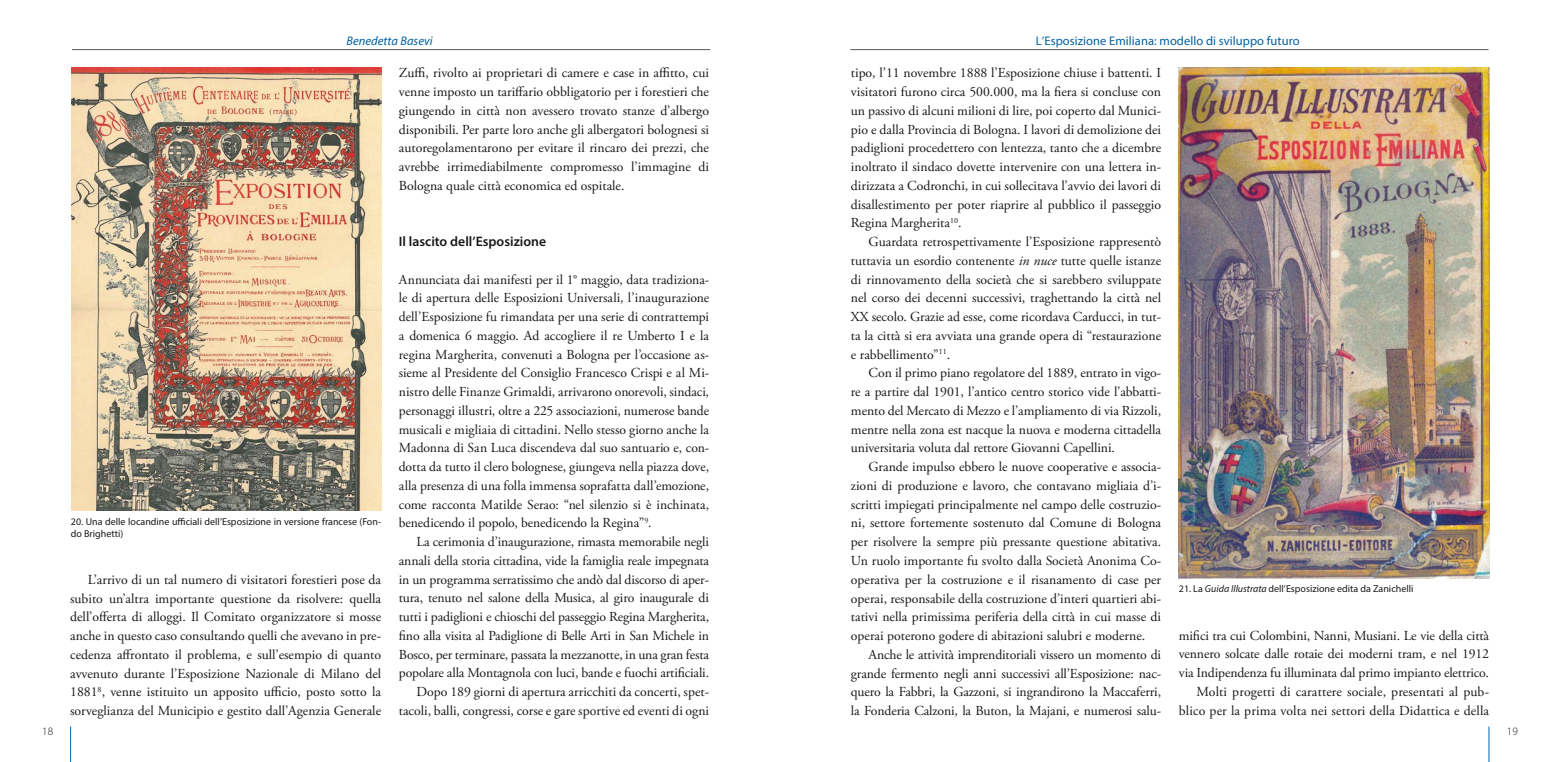
<style>
.page{position:relative;width:1560px;height:762px;background:#fff}
.page>*{position:absolute;margin:0;border:0;box-sizing:border-box;transform-origin:0 0}
.t1{font:13.75px/18.8px "Adobe Garamond Pro";letter-spacing:-.01em;color:#1a171b;text-align:justify}
.t2{font:600 13.75px "Myriad Pro";color:#1a171b}
.t3{font:12.5px "Myriad Pro";letter-spacing:.005em;color:#0061a4}
.t4{font:italic 12.5px "Myriad Pro";letter-spacing:.005em;color:#0061a4}
.t5{font:300 11.25px "Myriad Pro";color:#1a171b}
.t6{font:10px/12.5px "Myriad Pro";color:#1a171b}
.s1{font-style:italic}
</style>
<div class="page">
<hr style="left:72px;top:49px;width:638px;height:1px;background:#57585a">
<hr style="left:850px;top:49px;width:638px;height:1px;background:#57585a">
<hr style="left:70px;top:726px;width:1px;height:36px;background:#0061a4">
<hr style="left:1488px;top:726px;width:1px;height:36px;background:#0061a4">
<img style="left:71px;top:67px;width:310px;height:443px">
<img style="left:1178px;top:67px;width:310px;height:511px">
<p class="t4" style="left:346px;top:33px;width:88px">Benedetta Basevi</p>
<p class="t3" style="left:1035px;top:33px;width:265px">L’Esposizione Emiliana: modello di sviluppo futuro</p>
<p class="t6" style="left:71px;top:515px;width:312px">20. Una delle locandine ufficiali dell’Esposizione in versione francese (Fon&shy;do Brighetti)</p>
<p class="t1" style="left:70px;top:570px;width:312px;text-indent:18px">L’arrivo di un tal numero di visitatori forestieri pose da subito un’altra importante questione da risolvere: quella dell’offerta di alloggi. Il Comitato organizzatore si mosse anche in questo caso consultando quelli che avevano in pre&shy;cedenza affrontato il problema, e sull’esempio di quanto avvenuto durante l’Esposizione Nazionale di Milano del 1881<sup>8</sup>, venne istituito un apposito ufficio, posto sotto la sorveglianza del Municipio e gestito dall’Agenzia Generale</p>
<p class="t1" style="left:399px;top:64px;width:312px">Zuffi, rivolto ai proprietari di camere e case in affitto, cui venne imposto un tariffario obbligatorio per i forestieri che giungendo in città non avessero trovato stanze d’albergo disponibili. Per parte loro anche gli albergatori bolognesi si autoregolamentarono per evitare il rincaro dei prezzi, che avrebbe irrimediabilmente compromesso l’immagine di Bologna quale città economica ed ospitale.</p>
<p class="t2" style="left:399px;top:233px;width:149px">Il lascito dell’Esposizione</p>
<p class="t1" style="left:399px;top:270px;width:312px">Annunciata dai manifesti per il 1° maggio, data tradiziona&shy;le di apertura delle Esposizioni Universali, l’inaugurazione dell’Esposizione fu rimandata per una serie di contrattempi a domenica 6 maggio. Ad accogliere il re Umberto I e la regina Margherita, convenuti a Bologna per l’occasione as&shy;sieme al Presidente del Consiglio Francesco Crispi e al Mi&shy;nistro delle Finanze Grimaldi, arrivarono onorevoli, sindaci, personaggi illustri, oltre a 225 associazioni, numerose bande musicali e migliaia di cittadini. Nello stesso giorno anche la Madonna di San Luca discendeva dal suo santuario e, con&shy;dotta da tutto il clero bolognese, giungeva nella piazza dove, alla presenza di una folla immensa soprafatta dall’emozione, come racconta Matilde Serao: “nel silenzio si è inchinata, benedicendo il popolo, benedicendo la Regina”<sup>9</sup>.</p>
<p class="t1" style="left:399px;top:533px;width:312px;text-align:right">La cerimonia d’inaugurazione, rimasta memorabile negli annali della storia cittadina, vide la famiglia reale impegnata in un programma serratissimo che andò dal discorso di aper&shy;tura, tenuto nel salone della Musica, al giro inaugurale di tutti i padiglioni e chioschi del passeggio Regina Margherita, fino alla visita al Padiglione di Belle Arti in San Michele in Bosco, per terminare, passata la mezzanotte, in una gran festa popolare alla Montagnola con luci, bande e fuochi artificiali.<br>Dopo 189 giorni di apertura arricchiti da concerti, spet&shy;tacoli, balli, congressi, corse e gare sportive ed eventi di ogni</p>
<p class="t1" style="left:850px;top:64px;width:312px">tipo, l’11 novembre 1888 l’Esposizione chiuse i battenti. I visitatori furono circa 500.000, ma la fiera si concluse con un passivo di alcuni milioni di lire, poi coperto dal Munici&shy;pio e dalla Provincia di Bologna. I lavori di demolizione dei padiglioni procedettero con lentezza, tanto che a dicembre inoltrato il sindaco dovette intervenire con una lettera in&shy;dirizzata a Codronchi, in cui sollecitava l’avvio dei lavori di disallestimento per poter riaprire al pubblico il passeggio Regina Margherita<sup>10</sup>.</p>
<p class="t1" style="left:850px;top:233px;width:312px;text-indent:18px">Guardata retrospettivamente l’Esposizione rappresentò tuttavia un esordio contenente <span class="s1">in nuce</span> tutte quelle istanze di rinnovamento della società che si sarebbero sviluppate nel corso dei decenni successivi, traghettando la città nel XX secolo. Grazie ad esse, come ricordava Carducci, in tut&shy;ta la città si era avviata una grande opera di “restaurazione e rabbellimento”<sup>11</sup>.</p>
<p class="t1" style="left:850px;top:364px;width:312px;text-indent:18px">Con il primo piano regolatore del 1889, entrato in vigo&shy;re a partire dal 1901, l’antico centro storico vide l’abbatti&shy;mento del Mercato di Mezzo e l’ampliamento di via Rizzoli, mentre nella zona est nacque la nuova e moderna cittadella universitaria voluta dal rettore Giovanni Capellini.</p>
<p class="t1" style="left:850px;top:458px;width:312px;text-indent:18px">Grande impulso ebbero le nuove cooperative e associa&shy;zioni di produzione e lavoro, che contavano migliaia d’i&shy;scritti impiegati principalmente nel campo delle costruzio&shy;ni, settore fortemente sostenuto dal Comune di Bologna per risolvere la sempre più pressante questione abitativa.<br>Un ruolo importante fu svolto dalla Società Anonima Co&shy;operativa per la costruzione e il risanamento di case per operai, responsabile della costruzione d’interi quartieri abi&shy;tativi nella primissima periferia della città in cui masse di operai poterono godere di abitazioni salubri e moderne.</p>
<p class="t1" style="left:850px;top:645px;width:312px;text-indent:18px">Anche le attività imprenditoriali vissero un momento di grande fermento negli anni successivi all’Esposizione: nac&shy;quero la Fabbri, la Gazzoni, si ingrandirono la Maccaferri, la Fonderia Calzoni, la Buton, la Majani, e numerosi salu-</p>
<p class="t6" style="left:1178px;top:582px;width:236px">21. La <span class="s1">Guida Illustrata</span> dell’Esposizione edita da Zanichelli</p>
<p class="t1" style="left:1178px;top:626px;width:312px;text-align:right">mifici tra cui Colombini, Nanni, Musiani. Le vie della città vennero solcate dalle rotaie dei moderni tram, e nel 1912 via Indipendenza fu illuminata dal primo impianto elettrico.<br>Molti progetti di carattere sociale, presentati al pub&shy;blico per la prima volta nei settori della Didattica e della</p>
<p class="t5" style="left:42px;top:725px;width:12px">18</p>
<p class="t5" style="left:1506px;top:725px;width:12px">19</p>
</div>
